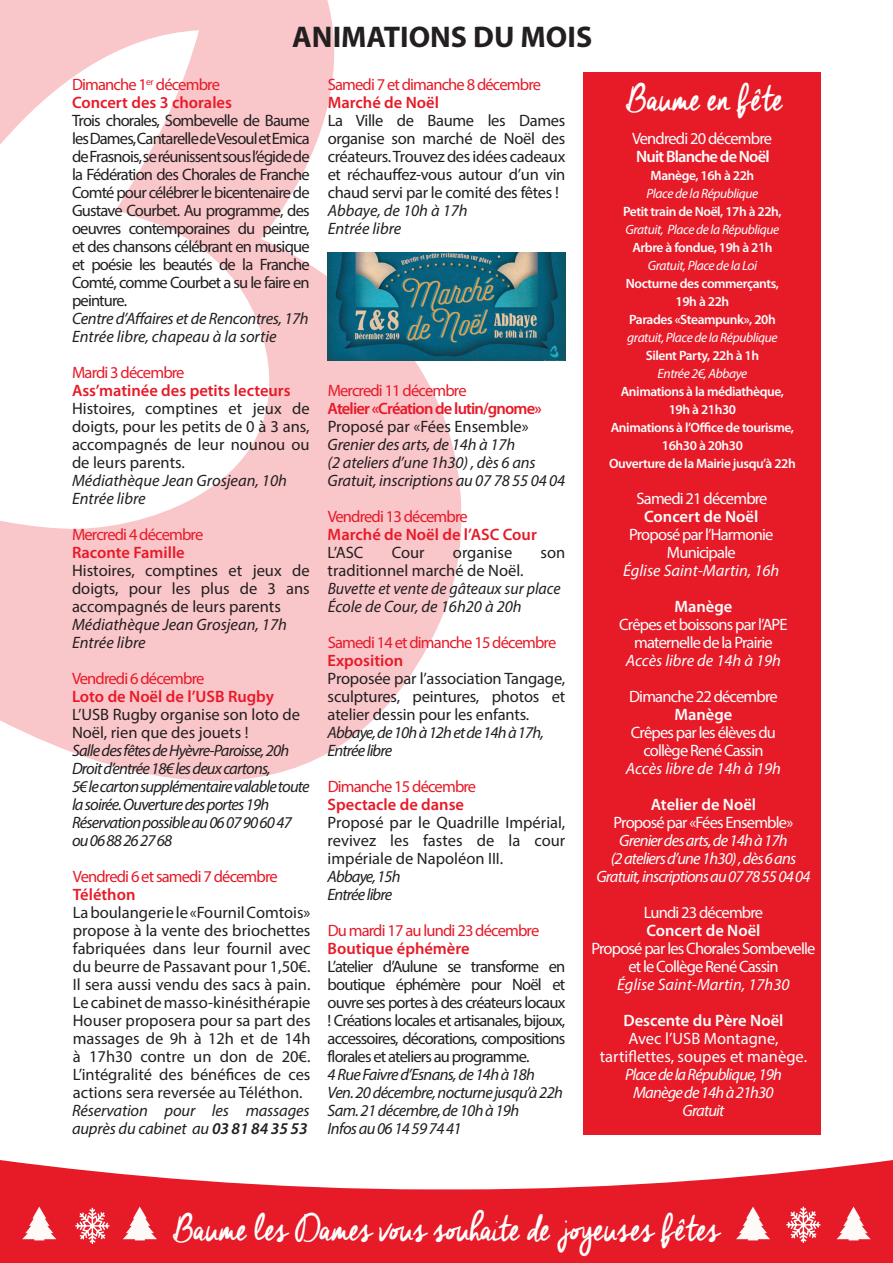
<style>
.page{position:relative;width:893px;height:1263px;background:#fff}
.page>*{position:absolute;margin:0;border:0;box-sizing:border-box;transform-origin:0 0}
.t1{font:45px "Cheddar Jack";letter-spacing:-.015em;color:#fff}
.t2{font:700 30px "Myriad Pro";color:#231f20}
.t3{font:16.5px/18px "Myriad Pro";color:#231f20;text-align:justify}
.t4{font:16.5px/18px "Myriad Pro";letter-spacing:-.05em;color:#fff;text-align:center}
.t5{font:italic 16.5px/18px "Myriad Pro";letter-spacing:-.05em;color:#231f20}
.t6{font:16.5px "Myriad Pro";letter-spacing:-.05em;color:#e71a28}
.t7{font:italic 16.5px/18px "Myriad Pro";letter-spacing:-.02em;color:#231f20}
.t8{font:600 16.5px "Myriad Pro";color:#e71a28}
.t9{font:italic 16.5px/18px "Myriad Pro";letter-spacing:-.05em;color:#fff;text-align:center}
.t10{font:italic 16.5px/18px "Myriad Pro";color:#231f20}
.t11{font:italic 16.5px/18px "Myriad Pro";letter-spacing:-.04em;color:#231f20}
.t12{font:italic 16.5px "Myriad Pro";color:#fff}
.t13{font:600 16.5px "Myriad Pro";color:#fff}
.t14{font:italic 16.5px/18px "Myriad Pro";color:#231f20;scale:.96 1}
.t15{font:16.5px/18px "Myriad Pro";color:#fff;text-align:center}
.t16{font:600 16.5px "Myriad Pro";letter-spacing:-.05em;color:#e71a28}
.t17{font:600 16.5px "Myriad Pro";letter-spacing:-.05em;color:#fff}
.t18{font:600 13.5px/18px "Myriad Pro";letter-spacing:-.03em;color:#fff;text-align:center}
.t19{font:italic 13.5px "Myriad Pro";letter-spacing:-.03em;color:#fff}
.s1{font-weight:600}
</style>
<div class="page">
<svg style="left:0;top:0;width:463px;height:781px;fill:#f9c6c9"></svg>
<svg style="left:0;top:1160px;width:893px;height:103px;fill:#e71a28"></svg>
<svg style="left:123px;top:1206px;width:34px;height:34px"></svg>
<svg style="left:22px;top:1206px;width:34px;height:34px"></svg>
<svg style="left:736px;top:1206px;width:34px;height:34px"></svg>
<svg style="left:836px;top:1206px;width:35px;height:34px"></svg>
<svg style="left:75px;top:1208px;width:34px;height:36px"></svg>
<svg style="left:786px;top:1207px;width:34px;height:36px"></svg>
<img style="left:328px;top:252px;width:237px;height:108px">
<div style="left:583px;top:72px;width:238px;height:1062px;background:#e71a28"></div>
<p class="t6" style="left:72px;top:74px;width:149px">Dimanche 1<sup>er</sup> décembre</p>
<p class="t8" style="left:72px;top:92px;width:161px">Concert des 3 chorales</p>
<h2 class="t2" style="left:292px;top:18px;width:301px">ANIMATIONS DU MOIS</h2>
<p class="t6" style="left:328px;top:74px;width:215px">Samedi 7 et dimanche 8 décembre</p>
<p class="t8" style="left:328px;top:92px;width:113px">Marché de Noël</p>
<p class="t3" style="left:72px;top:111px;width:239px">Trois chorales, Sombevelle de Baume les Dames, Cantarelle de Vesoul et Emica de Frasnois, se réunissent sous l’égide de la Fédération des Chorales de Franche Comté pour célébrer le bicentenaire de Gustave Courbet. Au programme, des oeuvres contemporaines du peintre, et des chansons célébrant en musique et poésie les beautés de la Franche Comté, comme Courbet a su le faire en peinture.</p>
<p class="t7" style="left:72px;top:309px;width:238px">Centre d’Affaires et de Rencontres, 17h<br>Entrée libre, chapeau à la sortie</p>
<p class="t6" style="left:72px;top:362px;width:114px">Mardi 3 décembre</p>
<p class="t8" style="left:72px;top:380px;width:220px">Ass’matinée des petits lecteurs</p>
<p class="t3" style="left:72px;top:399px;width:239px">Histoires, comptines et jeux de doigts, pour les petits de 0 à 3 ans, accompagnés de leur nounou ou de leurs parents.</p>
<p class="t10" style="left:72px;top:471px;width:216px">Médiathèque Jean Grosjean, 10h<br>Entrée libre</p>
<p class="t6" style="left:72px;top:524px;width:133px">Mercredi 4 décembre</p>
<p class="t8" style="left:72px;top:542px;width:114px">Raconte Famille</p>
<p class="t3" style="left:72px;top:561px;width:239px">Histoires, comptines et jeux de doigts, pour les plus de 3 ans accompagnés de leurs parents</p>
<p class="t10" style="left:72px;top:615px;width:216px">Médiathèque Jean Grosjean, 17h<br>Entrée libre</p>
<p class="t3" style="left:328px;top:111px;width:239px">La Ville de Baume les Dames organise son marché de Noël des créateurs. Trouvez des idées cadeaux et réchauffez-vous autour d’un vin chaud servi par le comité des fêtes !</p>
<p class="t10" style="left:328px;top:201px;width:142px">Abbaye, de 10h à 17h<br>Entrée libre</p>
<p class="t6" style="left:328px;top:380px;width:140px">Mercredi 11 décembre</p>
<p class="t16" style="left:328px;top:398px;width:216px">Atelier «Création de lutin/gnome»</p>
<p class="t3" style="left:328px;top:417px;width:203px">Proposé par «Fées Ensemble»</p>
<p class="t7" style="left:328px;top:435px;width:239px">Grenier des arts, de 14h à 17h<br>(2 ateliers d’une 1h30) , dès 6 ans<br>Gratuit, inscriptions au 07 78 55 04 04</p>
<p class="t6" style="left:328px;top:506px;width:142px">Vendredi 13 décembre</p>
<p class="t8" style="left:328px;top:524px;width:211px">Marché de Noël de l’ASC Cour</p>
<p class="t3" style="left:328px;top:543px;width:37px">L’ASC</p>
<p class="t3" style="left:392px;top:543px;width:34px">Cour</p>
<p class="t3" style="left:453px;top:543px;width:61px">organise</p>
<p class="t3" style="left:541px;top:543px;width:26px">son</p>
<p class="t3" style="left:328px;top:561px;width:197px">traditionnel marché de Noël.</p>
<p class="t14" style="left:328px;top:579px;width:244px">Buvette et vente de gâteaux sur place<br>École de Cour, de 16h20 à 20h</p>
<p class="t6" style="left:328px;top:632px;width:230px">Samedi 14 et dimanche 15 décembre</p>
<p class="t8" style="left:328px;top:650px;width:77px">Exposition</p>
<h1 class="t1" style="left:626px;top:74px;width:158px">Baume en fête</h1>
<p class="t17" style="left:636px;top:146px;width:135px">Nuit Blanche de Noël</p>
<p class="t18" style="left:651px;top:166px;width:105px">Manège, 16h à 22h</p>
<p class="t19" style="left:647px;top:185px;width:113px">Place de la République</p>
<p class="t18" style="left:623px;top:202px;width:160px">Petit train de Noël, 17h à 22h,</p>
<p class="t19" style="left:626px;top:221px;width:155px">Gratuit, Place de la République</p>
<p class="t18" style="left:632px;top:238px;width:142px">Arbre à fondue, 19h à 21h</p>
<p class="t19" style="left:648px;top:257px;width:111px">Gratuit, Place de la Loi</p>
<p class="t18" style="left:626px;top:274px;width:155px">Nocturne des commerçants,<br>19h à 22h<br>Parades «Steampunk», 20h</p>
<p class="t19" style="left:627px;top:329px;width:152px">gratuit, Place de la République</p>
<p class="t18" style="left:646px;top:346px;width:115px">Silent Party, 22h à 1h</p>
<p class="t19" style="left:658px;top:365px;width:91px">Entrée 2€, Abbaye</p>
<p class="t18" style="left:609px;top:382px;width:188px">Animations à la médiathèque,<br>19h à 21h30<br>Animations à l’Office de tourisme,<br>16h30 à 20h30<br>Ouverture de la Mairie jusqu’à 22h</p>
<p class="t4" style="left:632px;top:129px;width:142px">Vendredi 20 décembre</p>
<p class="t4" style="left:636px;top:489px;width:133px">Samedi 21 décembre</p>
<p class="t13" style="left:644px;top:506px;width:116px">Concert de Noël</p>
<p class="t4" style="left:629px;top:525px;width:146px">Proposé par l’Harmonie<br>Municipale</p>
<p class="t12" style="left:623px;top:560px;width:158px">Église Saint-Martin, 16h</p>
<p class="t13" style="left:674px;top:596px;width:60px">Manège</p>
<p class="t4" style="left:619px;top:615px;width:170px">Crêpes et boissons par l’APE maternelle de la Prairie</p>
<p class="t12" style="left:626px;top:650px;width:157px">Accès libre de 14h à 19h</p>
<p class="t6" style="left:72px;top:668px;width:134px">Vendredi 6 décembre</p>
<p class="t8" style="left:72px;top:686px;width:204px">Loto de Noël de l’USB Rugby</p>
<p class="t3" style="left:72px;top:705px;width:229px">L’USB Rugby organise son loto de<br>Noël, rien que des jouets !</p>
<p class="t5" style="left:72px;top:741px;width:239px">Salle des fêtes de Hyèvre-Paroisse, 20h Droit d’entrée 18€ les deux cartons,<br>5€ le carton supplémentaire valable toute la soirée. Ouverture des portes 19h Réservation possible au 06 07 90 60 47 ou 06 88 26 27 68</p>
<p class="t6" style="left:73px;top:866px;width:206px">Vendredi 6 et samedi 7 décembre</p>
<p class="t8" style="left:73px;top:884px;width:64px">Téléthon</p>
<p class="t3" style="left:73px;top:903px;width:239px">La boulangerie le «Fournil Comtois» propose à la vente des briochettes fabriquées dans leur fournil avec du beurre de Passavant pour 1,50€.<br>Il sera aussi vendu des sacs à pain.<br>Le cabinet de masso-kinésithérapie Houser proposera pour sa part des massages de 9h à 12h et de 14h à 17h30 contre un don de 20€.<br>L’intégralité des bénéfices de ces actions sera reversée au Téléthon.</p>
<p class="t7" style="left:72px;top:1101px;width:239px">Réservation pour les massages auprès du cabinet au <span class="s1">03 81 84 35 53</span></p>
<p class="t3" style="left:328px;top:669px;width:239px">Proposée par l’association Tangage, sculptures, peintures, photos et atelier dessin pour les enfants.</p>
<p class="t5" style="left:328px;top:723px;width:218px">Abbaye, de 10h à 12h et de 14h à 17h,<br>Entrée libre</p>
<p class="t6" style="left:328px;top:776px;width:150px">Dimanche 15 décembre</p>
<p class="t8" style="left:328px;top:794px;width:138px">Spectacle de danse</p>
<p class="t3" style="left:328px;top:813px;width:239px">Proposé par le Quadrille Impérial, revivez les fastes de la cour impériale de Napoléon III.</p>
<p class="t5" style="left:328px;top:867px;width:75px">Abbaye, 15h<br>Entrée libre</p>
<p class="t6" style="left:328px;top:920px;width:213px">Du mardi 17 au lundi 23 décembre</p>
<p class="t8" style="left:328px;top:938px;width:144px">Boutique éphémère</p>
<p class="t3" style="left:328px;top:957px;width:239px">L’atelier d’Aulune se transforme en boutique éphémère pour Noël et ouvre ses portes à des créateurs locaux ! Créations locales et artisanales, bijoux, accessoires, décorations, compositions florales et ateliers au programme.</p>
<p class="t11" style="left:328px;top:1065px;width:237px">4 Rue Faivre d’Esnans, de 14h à 18h<br>Ven. 20 décembre, nocturne jusqu’à 22h<br>Sam. 21 décembre, de 10h à 19h<br>Infos au 06 14 59 74 41</p>
<p class="t4" style="left:629px;top:687px;width:150px">Dimanche 22 décembre</p>
<p class="t13" style="left:674px;top:704px;width:60px">Manège</p>
<p class="t4" style="left:631px;top:723px;width:147px">Crêpes par les élèves du collège René Cassin</p>
<p class="t12" style="left:626px;top:758px;width:157px">Accès libre de 14h à 19h</p>
<p class="t13" style="left:651px;top:794px;width:107px">Atelier de Noël</p>
<p class="t4" style="left:614px;top:813px;width:181px">Proposé par «Fées Ensemble»</p>
<p class="t9" style="left:596px;top:831px;width:216px">Grenier des arts, de 14h à 17h<br>(2 ateliers d’une 1h30) , dès 6 ans<br>Gratuit, inscriptions au 07 78 55 04 04</p>
<p class="t4" style="left:644px;top:903px;width:121px">Lundi 23 décembre</p>
<p class="t13" style="left:646px;top:920px;width:116px">Concert de Noël</p>
<p class="t4" style="left:591px;top:939px;width:225px">Proposé par les Chorales Sombevelle et le Collège René Cassin</p>
<p class="t12" style="left:617px;top:974px;width:174px">Église Saint-Martin, 17h30</p>
<p class="t13" style="left:623px;top:1010px;width:161px">Descente du Père Noël</p>
<p class="t15" style="left:600px;top:1029px;width:209px">Avec l’USB Montagne, tartiflettes, soupes et manège.</p>
<p class="t9" style="left:625px;top:1065px;width:158px">Place de la République, 19h<br>Manège de 14h à 21h30<br>Gratuit</p>
<h1 class="t1" style="left:173px;top:1204px;width:548px">Baume les Dames vous souhaite de joyeuses fêtes</h1>
</div>
